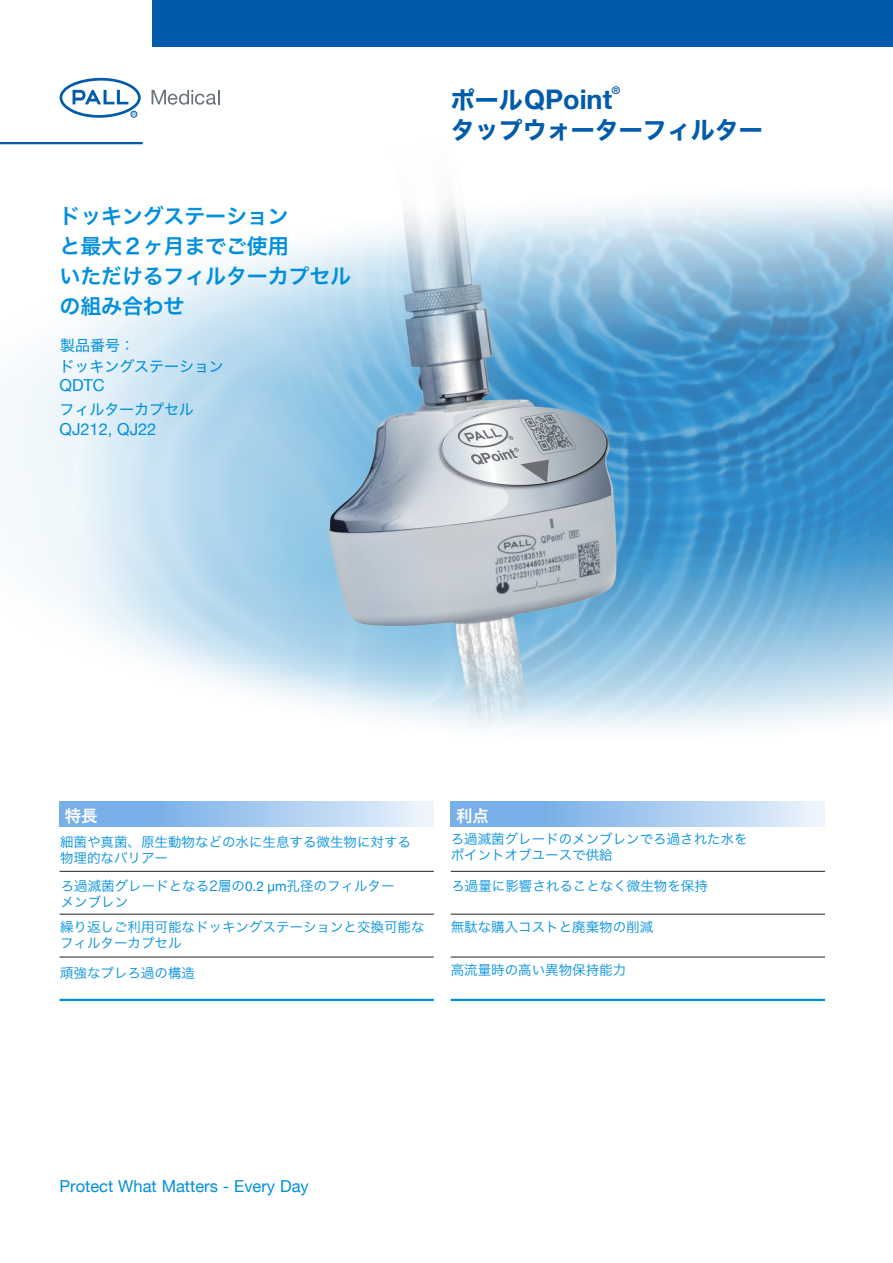
<style>
.page{position:relative;width:893px;height:1263px;background:#fff}
.page>*{position:absolute;margin:0;border:0;box-sizing:border-box;transform-origin:0 0}
.t1{font:700 27px "Helvetica Neue";color:#015bab}
.t2{font:24px "Hiragino Sans W7";color:#015bab}
.t3{font:21px/30px "Hiragino Sans W6";letter-spacing:-.01em;color:#008fde}
.t4{font:16.5px "Helvetica Neue";color:#008fde}
.t5{font:16.5px "Hiragino Sans W6";color:#fff}
.t6{font:15px "Hiragino Sans W4";letter-spacing:-.005em;color:#008fde}
.t7{font:13.5px/16.2px "Hiragino Sans W3";color:#008fde}
.t8{font:700 10.5px "Helvetica Neue";color:#015bab}
.s1{font-family:"Hiragino Sans W7";font-weight:400;font-size:24px}
.s2{font-family:"Helvetica Neue"}
</style>
<div class="page">
<img style="left:0;top:197px;width:893px;height:534px">
<hr style="left:0;top:142px;width:143px;height:2px;background:#015bab">
<div style="left:152px;top:0;width:741px;height:46px;background:#015bab"></div>
<svg style="left:152px;top:90px;width:65px;height:15px"></svg>
<svg style="left:60px;top:78px;width:81px;height:40px"></svg>
<hr style="left:60px;top:871px;width:374px;height:1px;background:#231f20">
<hr style="left:451px;top:871px;width:374px;height:1px;background:#231f20">
<hr style="left:60px;top:914px;width:374px;height:1px;background:#231f20">
<hr style="left:60px;top:957px;width:374px;height:1px;background:#231f20">
<hr style="left:451px;top:914px;width:374px;height:1px;background:#231f20">
<hr style="left:451px;top:999px;width:374px;height:2px;background:#008fde">
<svg style="left:60px;top:801px;width:157px;height:26px;background:#7db2e8"></svg>
<svg style="left:660px;top:801px;width:165px;height:26px;background:#cadff5"></svg>
<hr style="left:60px;top:999px;width:374px;height:2px;background:#008fde">
<img style="left:217px;top:90px;width:443px;height:737px">
<hr style="left:451px;top:957px;width:374px;height:1px;background:#231f20">
<h3 class="t3" style="left:60px;top:200px;width:293px">ドッキングステーション<br>と最大２ヶ月までご使用<br>いただけるフィルターカプセルの組み合わせ</h3>
<p class="t6" style="left:60px;top:332px;width:76px">製品番号：</p>
<p class="t4" style="left:60px;top:374px;width:47px">QDTC</p>
<p class="t6" style="left:60px;top:396px;width:136px">フィルターカプセル</p>
<p class="t4" style="left:60px;top:417px;width:98px">QJ212, QJ22</p>
<p class="t6" style="left:60px;top:353px;width:166px">ドッキングステーション</p>
<h1 class="t1" style="left:451px;top:78px;width:163px"><span class="s1">ポール</span>QPoint</h1>
<p class="t8" style="left:612px;top:82px;width:10px">®</p>
<h2 class="t2" style="left:451px;top:111px;width:313px">タップウォーターフィルター</h2>
<p class="t5" style="left:65px;top:801px;width:34px">特長</p>
<p class="t5" style="left:456px;top:801px;width:34px">利点</p>
<p class="t7" style="left:60px;top:833px;width:353px">細菌や真菌、原生動物などの水に生息する微生物に対する物理的なバリアー</p>
<p class="t7" style="left:451px;top:830px;width:298px">ろ過滅菌グレードのメンブレンでろ過された水をポイントオブユースで供給</p>
<p class="t7" style="left:451px;top:876px;width:258px">ろ過量に影響されることなく微生物を保持</p>
<p class="t7" style="left:451px;top:917px;width:204px">無駄な購入コストと廃棄物の削減</p>
<p class="t7" style="left:451px;top:961px;width:177px">高流量時の高い異物保持能力</p>
<p class="t7" style="left:61px;top:876px;width:335px">ろ過滅菌グレードとなる2層の<span class="s2">0.2 µm</span>孔径のフィルターメンブレン</p>
<p class="t7" style="left:60px;top:917px;width:366px">繰り返しご利用可能なドッキングステーションと交換可能なフィルターカプセル</p>
<p class="t7" style="left:60px;top:963px;width:136px">頑強なプレろ過の構造</p>
<p class="t4" style="left:60px;top:1174px;width:251px">Protect What Matters - Every Day</p>
</div>
